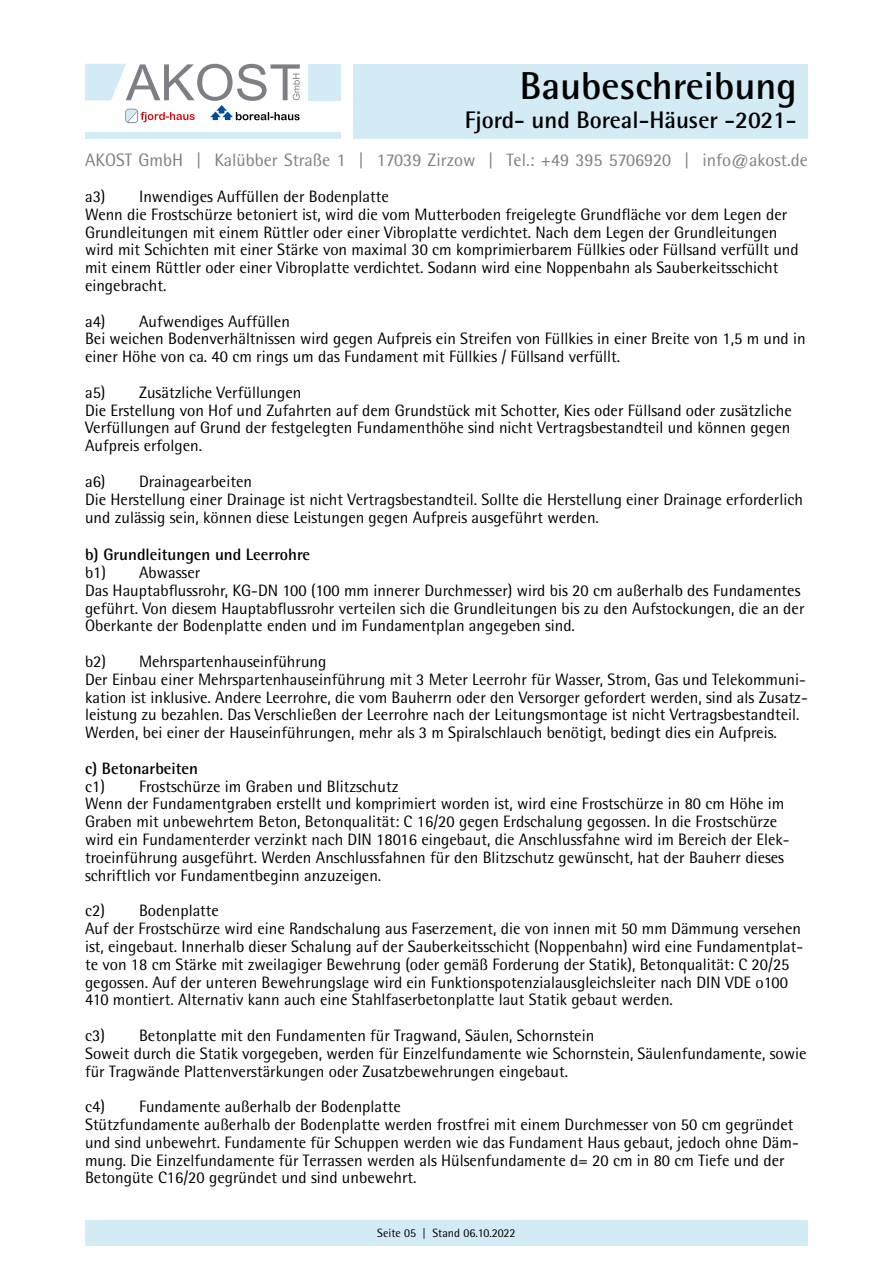
<style>
.page{position:relative;width:893px;height:1263px;background:#fff}
.page>*{position:absolute;margin:0;border:0;box-sizing:border-box;transform-origin:0 0}
.t1{font:700 39px "Rotis Semi Sans Std";color:#000}
.t2{font:700 24px "Rotis Semi Sans Std";color:#000}
.t3{font:18px "Rotis Semi Sans Std";color:#7e7e84}
.t4{font:16.5px/17.9px "Rotis Semi Sans Std";color:#000}
.t5{font:12px "Rotis Semi Sans Std";color:#000}
.s1{font-weight:700}
</style>
<div class="page">
<div style="left:308px;top:64px;width:32px;height:36px;background:#d3ebf4"></div>
<div style="left:85px;top:132px;width:255px;height:7px;background:#d3ebf4"></div>
<svg style="left:85px;top:64px;width:215px;height:59px"></svg>
<div style="left:353px;top:64px;width:455px;height:75px;background:#d3ebf4"></div>
<div style="left:85px;top:1220px;width:723px;height:25px;background:#d3ebf4"></div>
<h1 class="t1" style="left:520px;top:62px;width:278px">Baubeschreibung</h1>
<h2 class="t2" style="left:465px;top:105px;width:333px">Fjord- und Boreal-Häuser -2021-</h2>
<p class="t3" style="left:85px;top:149px;width:724px">AKOST GmbH | Kalübber Straße 1 | 17039 Zirzow | Tel.: +49 395 5706920 | info@akost.de</p>
<p class="t4" style="left:85px;top:187px;width:715px">a3) Inwendiges Auffüllen der Bodenplatte<br>Wenn die Frostschürze betoniert ist, wird die vom Mutterboden freigelegte Grundfläche vor dem Legen der Grundleitungen mit einem Rüttler oder einer Vibroplatte verdichtet. Nach dem Legen der Grundleitungen wird mit Schichten mit einer Stärke von maximal 30 cm komprimierbarem Füllkies oder Füllsand verfüllt und mit einem Rüttler oder einer Vibroplatte verdichtet. Sodann wird eine Noppenbahn als Sauberkeitsschicht eingebracht.</p>
<p class="t4" style="left:85px;top:312px;width:722px">a4) Aufwendiges Auffüllen<br>Bei weichen Bodenverhältnissen wird gegen Aufpreis ein Streifen von Füllkies in einer Breite von 1,5 m und in einer Höhe von ca. 40 cm rings um das Fundament mit Füllkies / Füllsand verfüllt.</p>
<p class="t4" style="left:85px;top:383px;width:218px">a5) Zusätzliche Verfüllungen</p>
<p class="t4" style="left:85px;top:401px;width:708px;text-align:justify">Die Erstellung von Hof und Zufahrten auf dem Grundstück mit Schotter, Kies oder Füllsand oder zusätzliche Verfüllungen auf Grund der festgelegten Fundamenthöhe sind nicht Vertragsbestandteil und können gegen Aufpreis erfolgen.</p>
<p class="t4" style="left:85px;top:472px;width:719px">a6) Drainagearbeiten<br>Die Herstellung einer Drainage ist nicht Vertragsbestandteil. Sollte die Herstellung einer Drainage erforderlich und zulässig sein, können diese Leistungen gegen Aufpreis ausgeführt werden.</p>
<p class="t4" style="left:85px;top:545px;width:721px"><span class="s1">b) Grundleitungen und Leerrohre<br></span>b1) Abwasser<br>Das Hauptabflussrohr, KG-DN 100 (100 mm innerer Durchmesser) wird bis 20 cm außerhalb des Fundamentes geführt. Von diesem Hauptabflussrohr verteilen sich die Grundleitungen bis zu den Aufstockungen, die an der Oberkante der Bodenplatte enden und im Fundamentplan angegeben sind.</p>
<p class="t4" style="left:85px;top:652px;width:243px">b2) Mehrspartenhauseinführung</p>
<p class="t4" style="left:85px;top:670px;width:724px">Der Einbau einer Mehrspartenhauseinführung mit 3 Meter Leerrohr für Wasser, Strom, Gas und Telekommuni&shy;kation ist inklusive. Andere Leerrohre, die vom Bauherrn oder den Versorger gefordert werden, sind als Zusatz&shy;leistung zu bezahlen. Das Verschließen der Leerrohre nach der Leitungsmontage ist nicht Vertragsbestandteil.<br>Werden, bei einer der Hauseinführungen, mehr als 3 m Spiralschlauch benötigt, bedingt dies ein Aufpreis.</p>
<p class="t4" style="left:85px;top:759px;width:706px"><span class="s1">c) Betonarbeiten<br></span>c1) Frostschürze im Graben und Blitzschutz<br>Wenn der Fundamentgraben erstellt und komprimiert worden ist, wird eine Frostschürze in 80 cm Höhe im Graben mit unbewehrtem Beton, Betonqualität: C 16/20 gegen Erdschalung gegossen. In die Frostschürze wird ein Fundamenterder verzinkt nach DIN 18016 eingebaut, die Anschlussfahne wird im Bereich der Elek&shy;troeinführung ausgeführt. Werden Anschlussfahnen für den Blitzschutz gewünscht, hat der Bauherr dieses schriftlich vor Fundamentbeginn anzuzeigen.</p>
<p class="t4" style="left:85px;top:902px;width:720px">c2) Bodenplatte<br>Auf der Frostschürze wird eine Randschalung aus Faserzement, die von innen mit 50 mm Dämmung versehen ist, eingebaut. Innerhalb dieser Schalung auf der Sauberkeitsschicht (Noppenbahn) wird eine Fundamentplat&shy;te von 18 cm Stärke mit zweilagiger Bewehrung (oder gemäß Forderung der Statik), Betonqualität: C 20/25 gegossen. Auf der unteren Bewehrungslage wird ein Funktionspotenzialausgleichsleiter nach DIN VDE o100<br>410 montiert. Alternativ kann auch eine Stahlfaserbetonplatte laut Statik gebaut werden.</p>
<p class="t4" style="left:85px;top:1026px;width:723px">c3) Betonplatte mit den Fundamenten für Tragwand, Säulen, Schornstein<br>Soweit durch die Statik vorgegeben, werden für Einzelfundamente wie Schornstein, Säulenfundamente, sowie für Tragwände Plattenverstärkungen oder Zusatzbewehrungen eingebaut.</p>
<p class="t4" style="left:85px;top:1097px;width:317px">c4) Fundamente außerhalb der Bodenplatte</p>
<p class="t4" style="left:85px;top:1115px;width:715px">Stützfundamente außerhalb der Bodenplatte werden frostfrei mit einem Durchmesser von 50 cm gegründet und sind unbewehrt. Fundamente für Schuppen werden wie das Fundament Haus gebaut, jedoch ohne Däm&shy;mung. Die Einzelfundamente für Terrassen werden als Hülsenfundamente d= 20 cm in 80 cm Tiefe und der Betongüte C16/20 gegründet und sind unbewehrt.</p>
<p class="t5" style="left:377px;top:1225px;width:140px">Seite 05 | Stand 06.10.2022</p>
</div>
